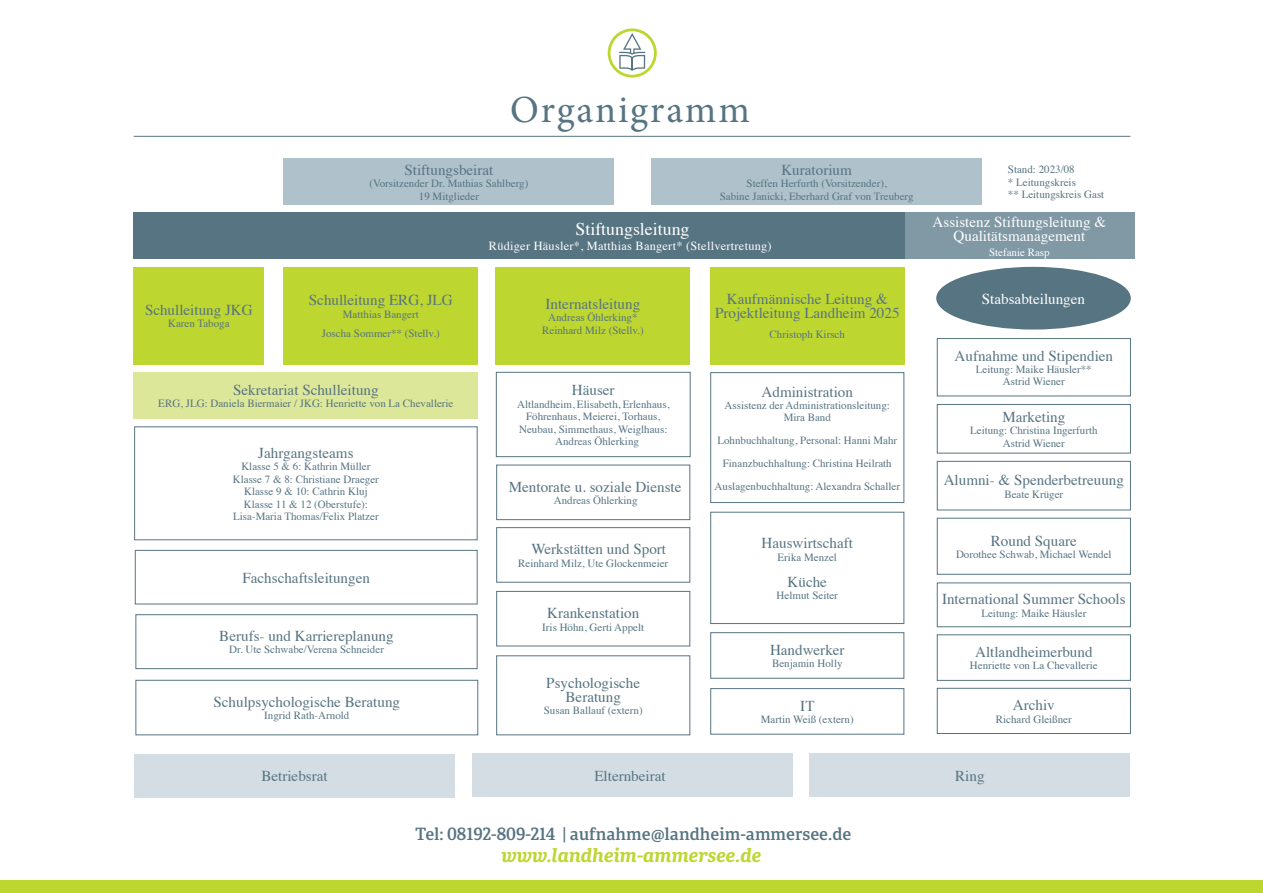
<style>
.page{position:relative;width:1263px;height:893px;background:#fff}
.page>*{position:absolute;margin:0;border:0;box-sizing:border-box;transform-origin:0 0}
.t1{font:38.4px "Minion Pro";letter-spacing:.05em;color:#577482}
.t2{font:italic 700 18.9px "Portada";color:#bed630}
.t3{font:17.85px "Times";color:#fff}
.t4{font:17.1px "Portada Sb";color:#577482}
.t5{font:15.15px/13.6px "Times";color:#577482;text-align:center}
.t6{font:15.15px/13.8px "Times";color:#fff;text-align:center}
.t7{font:12.3px "Times";letter-spacing:.02em;color:#fff}
.t8{font:10.95px/12.3px "Times";color:#577482;text-align:center}
.t9{font:10.95px "Times";color:#fff}
.s1{font-family:"Portada"}
</style>
<div class="page">
<svg style="left:609px;top:30px;width:46px;height:46px"></svg>
<div style="left:608px;top:28px;width:49px;height:50px;border:3px solid #bed630;border-radius:50%"></div>
<svg style="left:619px;top:33px;width:26px;height:38px"></svg>
<div style="left:0;top:880px;width:1263px;height:13px;background:#bed630"></div>
<div style="left:905px;top:212px;width:229px;height:47px;background:#8099a5"></div>
<div style="left:284px;top:158px;width:330px;height:47px;background:#afc1cb"></div>
<div style="left:651px;top:158px;width:331px;height:47px;background:#afc1cb"></div>
<div style="left:134px;top:212px;width:771px;height:47px;background:#577482"></div>
<div style="left:134px;top:267px;width:130px;height:97px;background:#bed630"></div>
<div style="left:284px;top:267px;width:194px;height:97px;background:#bed630"></div>
<div style="left:496px;top:267px;width:194px;height:97px;background:#bed630"></div>
<div style="left:710px;top:267px;width:194px;height:97px;background:#bed630"></div>
<div style="left:936px;top:267px;width:195px;height:63px;background:#577482;border-radius:50%"></div>
<div style="left:134px;top:372px;width:344px;height:47px;background:#dde799"></div>
<div style="left:134px;top:426px;width:343px;height:114px;border:1px solid #577482"></div>
<div style="left:135px;top:550px;width:342px;height:54px;border:1px solid #577482"></div>
<div style="left:136px;top:614px;width:341px;height:55px;border:1px solid #577482"></div>
<div style="left:134px;top:754px;width:321px;height:43px;background:#d3dde3"></div>
<div style="left:473px;top:753px;width:320px;height:44px;background:#d3dde3"></div>
<div style="left:810px;top:753px;width:320px;height:44px;background:#d3dde3"></div>
<div style="left:496px;top:372px;width:194px;height:85px;border:1px solid #577482"></div>
<div style="left:496px;top:465px;width:194px;height:55px;border:1px solid #577482"></div>
<div style="left:496px;top:527px;width:194px;height:56px;border:1px solid #577482"></div>
<div style="left:496px;top:591px;width:194px;height:55px;border:1px solid #577482"></div>
<div style="left:496px;top:655px;width:194px;height:80px;border:1px solid #577482"></div>
<div style="left:136px;top:680px;width:342px;height:55px;border:1px solid #577482"></div>
<div style="left:710px;top:372px;width:194px;height:131px;border:1px solid #577482"></div>
<div style="left:710px;top:512px;width:194px;height:112px;border:1px solid #577482"></div>
<div style="left:710px;top:632px;width:194px;height:47px;border:1px solid #577482"></div>
<div style="left:710px;top:688px;width:194px;height:46px;border:1px solid #577482"></div>
<div style="left:937px;top:338px;width:194px;height:58px;border:1px solid #577482"></div>
<div style="left:937px;top:404px;width:194px;height:49px;border:1px solid #577482"></div>
<div style="left:937px;top:518px;width:194px;height:57px;border:1px solid #577482"></div>
<div style="left:937px;top:634px;width:194px;height:47px;border:1px solid #577482"></div>
<div style="left:937px;top:688px;width:194px;height:46px;border:1px solid #577482"></div>
<hr style="left:134px;top:136px;width:996px;height:1px;background:#577482">
<div style="left:937px;top:583px;width:194px;height:44px;border:1px solid #577482"></div>
<div style="left:937px;top:461px;width:194px;height:49px;border:1px solid #577482"></div>
<h1 class="t1" style="left:510px;top:84px;width:241px">Organigramm</h1>
<h3 class="t5" style="left:404px;top:162px;width:90px">Stiftungsbeirat</h3>
<p class="t8" style="left:369px;top:176px;width:160px">(Vorsitzender Dr. Mathias Sahlberg)<br>19 Mitglieder</p>
<h3 class="t5" style="left:781px;top:162px;width:72px">Kuratorium</h3>
<p class="t8" style="left:720px;top:176px;width:195px">Steffen Herfurth (Vorsitzender),<br>Sabine Janicki, Eberhard Graf von Treuberg</p>
<h3 class="t5" style="left:145px;top:302px;width:109px">Schulleitung JKG</h3>
<p class="t8" style="left:168px;top:317px;width:63px">Karen Taboga</p>
<h3 class="t5" style="left:309px;top:292px;width:145px">Schulleitung ERG, JLG</h3>
<p class="t8" style="left:322px;top:303px;width:119px;line-height:19.2px">Matthias Bangert<br>Joscha Sommer** (Stellv.)</p>
<h3 class="t5" style="left:233px;top:382px;width:147px">Sekretariat Schulleitung</h3>
<p class="t8" style="left:158px;top:396px;width:297px">ERG, JLG: Daniela Biermaier / JKG: Henriette von La Chevallerie</p>
<h3 class="t5" style="left:258px;top:445px;width:97px">Jahrgangsteams</h3>
<p class="t8" style="left:233px;top:460px;width:148px">Klasse 5 &amp; 6: Kathrin Müller<br>Klasse 7 &amp; 8: Christiane Draeger<br>Klasse 9 &amp; 10: Cathrin Kluj<br>Klasse 11 &amp; 12 (Oberstufe):<br>Lisa-Maria Thomas/Felix Platzer</p>
<h3 class="t5" style="left:242px;top:570px;width:129px">Fachschaftsleitungen</h3>
<h3 class="t5" style="left:219px;top:628px;width:176px">Berufs- und Karriereplanung</h3>
<p class="t8" style="left:229px;top:643px;width:156px">Dr. Ute Schwabe/Verena Schneider</p>
<h3 class="t5" style="left:213px;top:694px;width:188px">Schulpsychologische Beratung</h3>
<p class="t8" style="left:264px;top:709px;width:87px">Ingrid Rath-Arnold</p>
<h3 class="t3" style="left:575px;top:212px;width:116px">Stiftungsleitung</h3>
<p class="t7" style="left:489px;top:234px;width:284px">Rüdiger Häusler*, Matthias Bangert* (Stellvertretung)</p>
<h3 class="t5" style="left:545px;top:296px;width:96px">Internatsleitung</h3>
<p class="t8" style="left:542px;top:310px;width:103px">Andreas Öhlerking*<br>Reinhard Milz (Stellv.)</p>
<h3 class="t5" style="left:572px;top:382px;width:44px">Häuser</h3>
<p class="t8" style="left:517px;top:397px;width:154px">Altlandheim, Elisabeth, Erlenhaus,</p>
<p class="t8" style="left:526px;top:409px;width:136px">Föhrenhaus, Meierei, Torhaus,</p>
<p class="t8" style="left:519px;top:422px;width:150px">Neubau, Simmethaus, Weiglhaus:</p>
<p class="t8" style="left:555px;top:434px;width:85px">Andreas Öhlerking</p>
<h3 class="t5" style="left:509px;top:479px;width:174px">Mentorate u. soziale Dienste</h3>
<p class="t8" style="left:554px;top:493px;width:85px">Andreas Öhlerking</p>
<h3 class="t5" style="left:531px;top:541px;width:136px">Werkstätten und Sport</h3>
<p class="t8" style="left:518px;top:556px;width:152px">Reinhard Milz, Ute Glockenmeier</p>
<h3 class="t5" style="left:547px;top:605px;width:94px">Krankenstation</h3>
<p class="t8" style="left:542px;top:620px;width:103px">Iris Höhn, Gerti Appelt</p>
<h3 class="t5" style="left:546px;top:675px;width:95px">Psychologische<br>Beratung</h3>
<p class="t8" style="left:544px;top:703px;width:100px">Susan Ballauf (extern)</p>
<h3 class="t5" style="left:715px;top:291px;width:186px">Kaufmännische Leitung &amp;<br>Projektleitung Landheim 2025</h3>
<p class="t8" style="left:770px;top:328px;width:77px">Christoph Kirsch</p>
<h3 class="t5" style="left:762px;top:383px;width:93px">Administration</h3>
<p class="t8" style="left:725px;top:398px;width:167px">Assistenz der Administrationsleitung:<br>Mira Band</p>
<p class="t8" style="left:715px;top:428px;width:187px;line-height:22.8px">Lohnbuchhaltung, Personal: Hanni Mahr<br>Finanzbuchhaltung: Christina Heilrath<br>Auslagenbuchhaltung: Alexandra Schaller</p>
<h3 class="t5" style="left:762px;top:535px;width:93px">Hauswirtschaft</h3>
<p class="t8" style="left:777px;top:550px;width:61px">Erika Menzel</p>
<h3 class="t5" style="left:788px;top:573px;width:41px">Küche</h3>
<p class="t8" style="left:777px;top:588px;width:63px">Helmut Seiter</p>
<h3 class="t5" style="left:770px;top:642px;width:76px">Handwerker</h3>
<p class="t8" style="left:772px;top:656px;width:72px">Benjamin Holly</p>
<h3 class="t5" style="left:800px;top:698px;width:16px">IT</h3>
<p class="t8" style="left:761px;top:712px;width:94px">Martin Weiß (extern)</p>
<p class="t8" style="left:1008px;top:163px;width:98px;text-align:left">Stand: 2023/08<br>* Leitungskreis<br>** Leitungskreis Gast</p>
<h3 class="t6" style="left:932px;top:214px;width:175px">Assistenz Stiftungsleitung &amp;<br>Qualitätsmanagement</h3>
<p class="t9" style="left:989px;top:242px;width:62px">Stefanie Rasp</p>
<h3 class="t6" style="left:982px;top:291px;width:105px">Stabsabteilungen</h3>
<h3 class="t5" style="left:954px;top:347px;width:160px">Aufnahme und Stipendien</h3>
<p class="t8" style="left:976px;top:362px;width:117px">Leitung: Maike Häusler**<br>Astrid Wiener</p>
<h3 class="t5" style="left:1002px;top:409px;width:64px">Marketing</h3>
<p class="t8" style="left:970px;top:424px;width:129px">Leitung: Christina Ingerfurth<br>Astrid Wiener</p>
<h3 class="t5" style="left:944px;top:472px;width:182px">Alumni- &amp; Spenderbetreuung</h3>
<p class="t8" style="left:1004px;top:487px;width:60px">Beate Krüger</p>
<h3 class="t5" style="left:991px;top:532px;width:87px">Round Square</h3>
<p class="t8" style="left:956px;top:547px;width:157px">Dorothee Schwab, Michael Wendel</p>
<h3 class="t5" style="left:942px;top:591px;width:185px">International Summer Schools</h3>
<p class="t8" style="left:981px;top:606px;width:106px">Leitung: Maike Häusler</p>
<h3 class="t5" style="left:975px;top:644px;width:119px">Altlandheimerbund</h3>
<p class="t8" style="left:970px;top:659px;width:129px">Henriette von La Chevallerie</p>
<h3 class="t5" style="left:1013px;top:697px;width:43px">Archiv</h3>
<p class="t8" style="left:996px;top:712px;width:77px">Richard Gleißner</p>
<h3 class="t5" style="left:261px;top:768px;width:68px">Betriebsrat</h3>
<h3 class="t5" style="left:594px;top:767px;width:73px">Elternbeirat</h3>
<h3 class="t5" style="left:955px;top:767px;width:31px">Ring</h3>
<h3 class="t4" style="left:415px;top:821px;width:438px">Tel: 08192-809-214 <span class="s1">|</span> aufnahme@landheim-ammersee.de</h3>
<h2 class="t2" style="left:501px;top:841px;width:261px">www.landheim-ammersee.de</h2>
</div>
